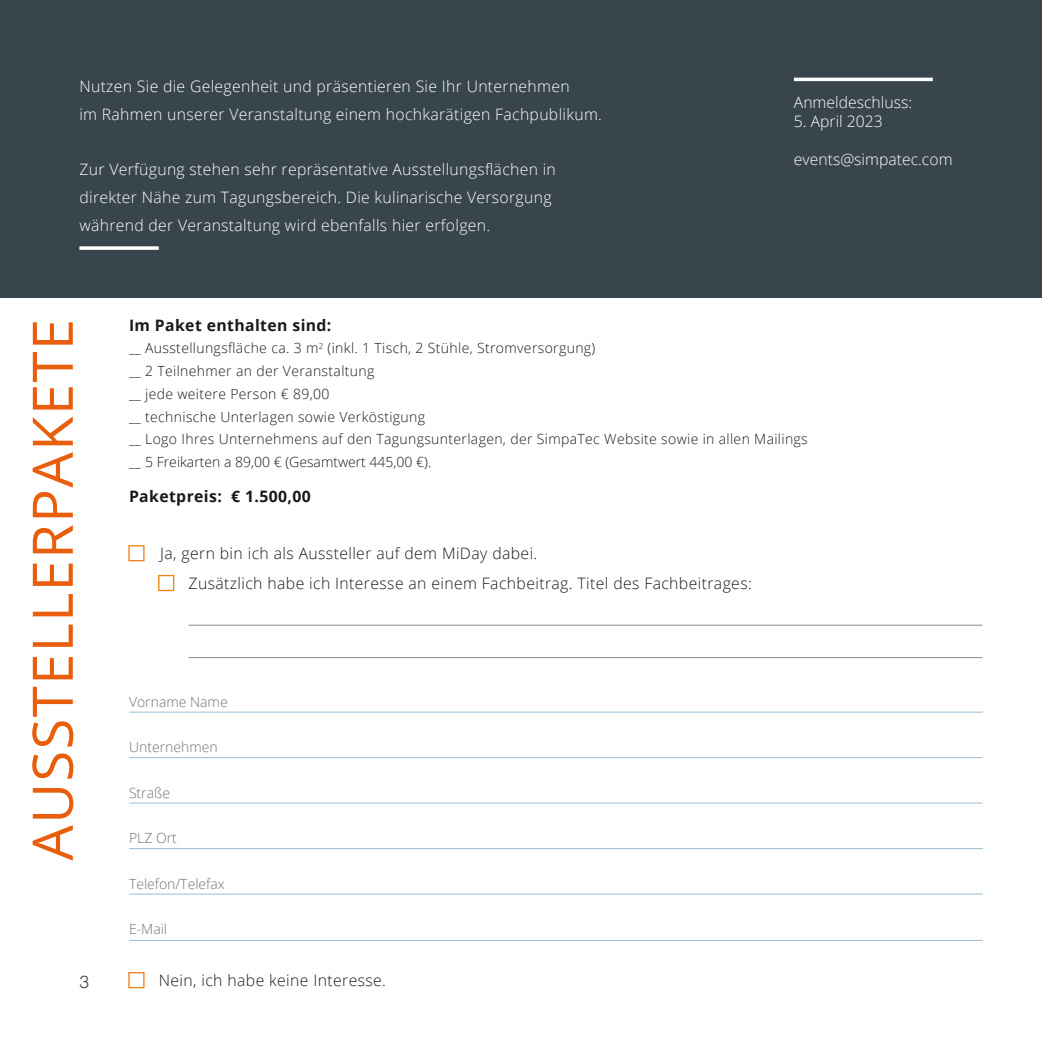
<style>
.page{position:relative;width:1042px;height:1042px;background:#fff}
.page>*{position:absolute;margin:0;border:0;box-sizing:border-box;transform-origin:0 0}
.t1{font:56px "Open Sans";letter-spacing:.025em;color:#e85e0c}
.t2{font:300 17.5px "Helvetica LT Std";color:#38454c}
.t3{font:300 15.75px/27.7px "Open Sans";letter-spacing:.02em;color:#fff}
.t4{font:300 15.75px "Open Sans";letter-spacing:.025em;color:#1b181c}
.t5{font:300 15.75px "Open Sans";color:#fff}
.t6{font:700 15.75px "Open Sans";letter-spacing:.025em;color:#1b181c}
.t7{font:300 14px/22.8px "Open Sans";letter-spacing:.025em;color:#1b181c}
.t8{font:300 14px "Open Sans";color:#707172}
</style>
<div class="page">
<div style="left:0;top:0;width:1042px;height:298px;background:#38454c"></div>
<svg style="left:79px;top:246px;width:80px;height:4px"></svg>
<div style="left:128px;top:972px;width:17px;height:16px;border:1px solid #ef8216"></div>
<hr style="left:129px;top:940px;width:853px;height:1px;background:#99bfd4">
<hr style="left:129px;top:893px;width:853px;height:1px;background:#99bfd4">
<hr style="left:129px;top:848px;width:853px;height:1px;background:#99bfd4">
<hr style="left:129px;top:802px;width:853px;height:1px;background:#99bfd4">
<hr style="left:129px;top:757px;width:853px;height:1px;background:#99bfd4">
<hr style="left:129px;top:712px;width:853px;height:1px;background:#99bfd4">
<hr style="left:794px;top:78px;width:139px;height:3px;background:#fff">
<hr style="left:189px;top:657px;width:793px;height:1px;background:#87888a">
<hr style="left:189px;top:625px;width:793px;height:1px;background:#87888a">
<div style="left:158px;top:575px;width:16px;height:16px;border:1px solid #ef8216"></div>
<div style="left:128px;top:545px;width:17px;height:16px;border:1px solid #ef8216"></div>
<p class="t3" style="left:79px;top:72px;width:524px">Nutzen Sie die Gelegenheit und präsentieren Sie Ihr Unternehmen<br>im Rahmen unserer Veranstaltung einem hochkarätigen Fachpublikum.</p>
<p class="t3" style="left:79px;top:155px;width:478px">Zur Verfügung stehen sehr repräsentative Ausstellungsflächen in direkter Nähe zum Tagungsbereich. Die kulinarische Versorgung während der Veranstaltung wird ebenfalls hier erfolgen.</p>
<p class="t5" style="left:794px;top:92px;width:120px">Anmeldeschluss:</p>
<p class="t5" style="left:794px;top:111px;width:90px">5. April 2023</p>
<p class="t5" style="left:794px;top:148px;width:160px">events@simpatec.com</p>
<h1 class="t1" style="left:14px;top:860px;width:543px;rotate:-90deg">AUSSTELLERPAKETE</h1>
<p class="t2" style="left:79px;top:970px;width:11px">3</p>
<p class="t6" style="left:129px;top:314px;width:204px">Im Paket enthalten sind:</p>
<p class="t7" style="left:129px;top:336px;width:680px">__ Ausstellungsfläche ca. 3 m<sup>2</sup> (inkl. 1 Tisch, 2 Stühle, Stromversorgung)<br>__ 2 Teilnehmer an der Veranstaltung<br>__ jede weitere Person € 89,00<br>__ technische Unterlagen sowie Verköstigung<br>__ Logo Ihres Unternehmens auf den Tagungsunterlagen, der SimpaTec Website sowie in allen Mailings __ 5 Freikarten a 89,00 € (Gesamtwert 445,00 €).</p>
<p class="t6" style="left:129px;top:485px;width:183px">Paketpreis: € 1.500,00</p>
<p class="t4" style="left:160px;top:543px;width:379px">Ja, gern bin ich als Aussteller auf dem MiDay dabei.</p>
<p class="t4" style="left:189px;top:572px;width:565px">Zusätzlich habe ich Interesse an einem Fachbeitrag. Titel des Fachbeitrages:</p>
<p class="t8" style="left:129px;top:692px;width:100px">Vorname Name</p>
<p class="t8" style="left:129px;top:737px;width:90px">Unternehmen</p>
<p class="t8" style="left:129px;top:783px;width:43px">Straße</p>
<p class="t8" style="left:129px;top:828px;width:49px">PLZ Ort</p>
<p class="t8" style="left:129px;top:874px;width:97px">Telefon/Telefax</p>
<p class="t8" style="left:129px;top:919px;width:40px">E-Mail</p>
<p class="t4" style="left:159px;top:969px;width:229px">Nein, ich habe keine Interesse.</p>
</div>
